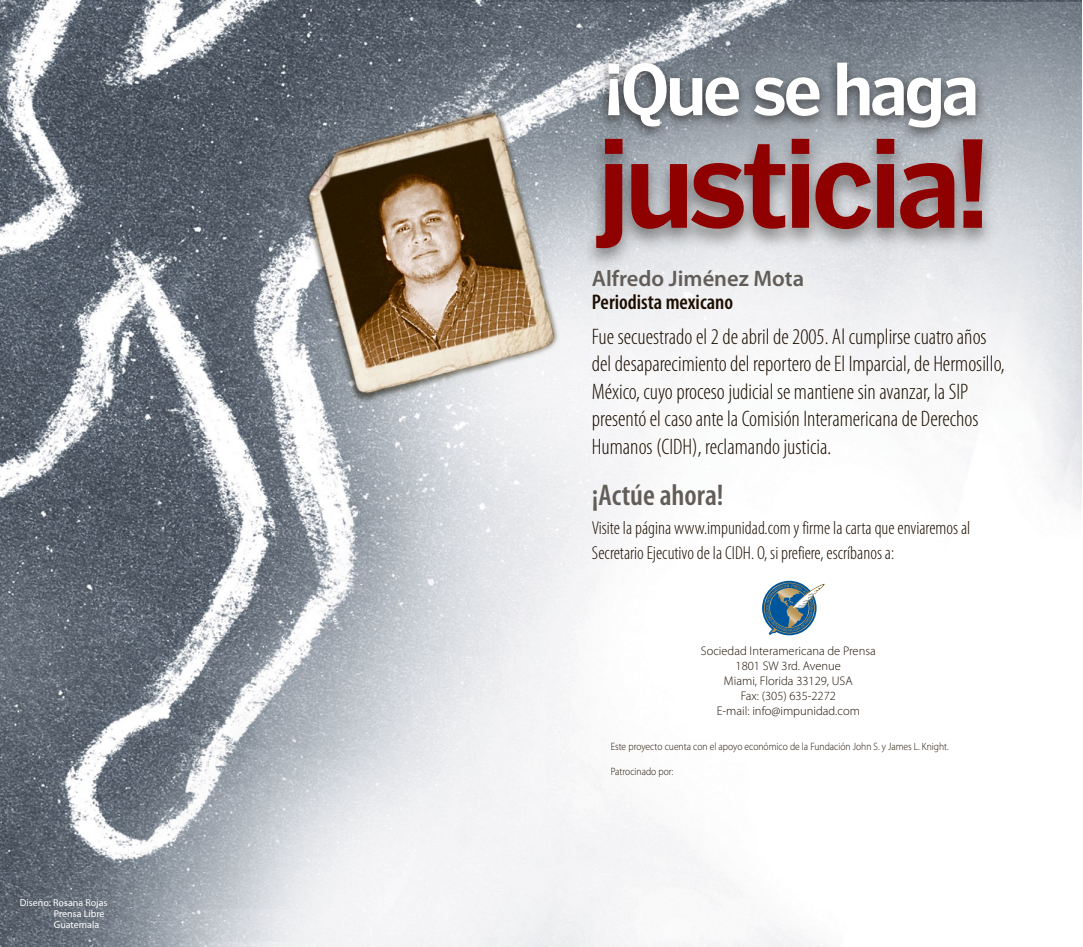
<style>
.page{position:relative;width:1083px;height:947px;background:#fff}
.page>*{position:absolute;margin:0;border:0;box-sizing:border-box;transform-origin:0 0}
.t1{font:700 127.25px "Poynter Gothic Text";letter-spacing:-.05em;color:#8f0000;scale:.93 1}
.t2{font:700 74.12px "Poynter Gothic Text";letter-spacing:-.05em;color:#fff;scale:.93 1}
.t3{font:600 condensed 30px "Myriad Pro";color:#625d58}
.t4{font:300 condensed 22.5px/27.5px "Myriad Pro";color:#1c0e00}
.t5{font:600 22.5px "Myriad Pro";color:#625d58}
.t6{font:600 condensed 21.25px "Myriad Pro";color:#1c0e00}
.t7{font:300 condensed 18.75px/25px "Myriad Pro";color:#1c0e00}
.t8{font:300 12.5px/15px "Myriad Pro";color:#1c0e00;text-align:center}
.t9{font:300 10.62px "Myriad Pro";color:#1c0e00;scale:.9 1}
.t10{font:10px/11.2px "Myriad Pro";color:#fff}
</style>
<div class="page">
<img style="left:0;top:0;width:1081px;height:946px">
<img style="left:558px;top:11px;width:463px;height:71px">
<img style="left:550px;top:82px;width:480px;height:227px">
<svg style="left:762px;top:580px;width:61px;height:55px"></svg>
<p class="t10" style="left:54px;top:896px;width:55px;text-indent:-34px">Diseño: Rosana Rojas<br>Prensa Libre<br>Guatemala</p>
<h2 class="t2" style="left:603px;top:48px;width:405px">¡Que se haga</h2>
<h1 class="t1" style="left:597px;top:112px;width:424px">justicia!</h1>
<p class="t5" style="left:592px;top:264px;width:214px">Alfredo Jiménez Mota</p>
<p class="t6" style="left:592px;top:288px;width:143px">Periodista mexicano</p>
<p class="t4" style="left:592px;top:322px;width:414px">Fue secuestrado el 2 de abril de 2005. Al cumplirse cuatro años del desaparecimiento del reportero de El Imparcial, de Hermosillo, México, cuyo proceso judicial se mantiene sin avanzar, la SIP presentó el caso ante la Comisión Interamericana de Derechos Humanos (CIDH), reclamando justicia.</p>
<h3 class="t3" style="left:592px;top:476px;width:133px">¡Actúe ahora!</h3>
<p class="t7" style="left:592px;top:515px;width:380px">Visite la página www.impunidad.com y firme la carta que enviaremos al<br>Secretario Ejecutivo de la CIDH. O, si prefiere, escríbanos a:</p>
<p class="t8" style="left:701px;top:643px;width:176px">Sociedad Interamericana de Prensa<br>1801 SW 3rd. Avenue<br>Miami, Florida 33129, USA<br>Fax: (305) 635-2272<br>E-mail: info@impunidad.com</p>
<p class="t9" style="left:610px;top:739px;width:377px">Este proyecto cuenta con el apoyo económico de la Fundación John S. y James L. Knight.</p>
<p class="t9" style="left:610px;top:764px;width:71px">Patrocinado por:</p>
</div>
